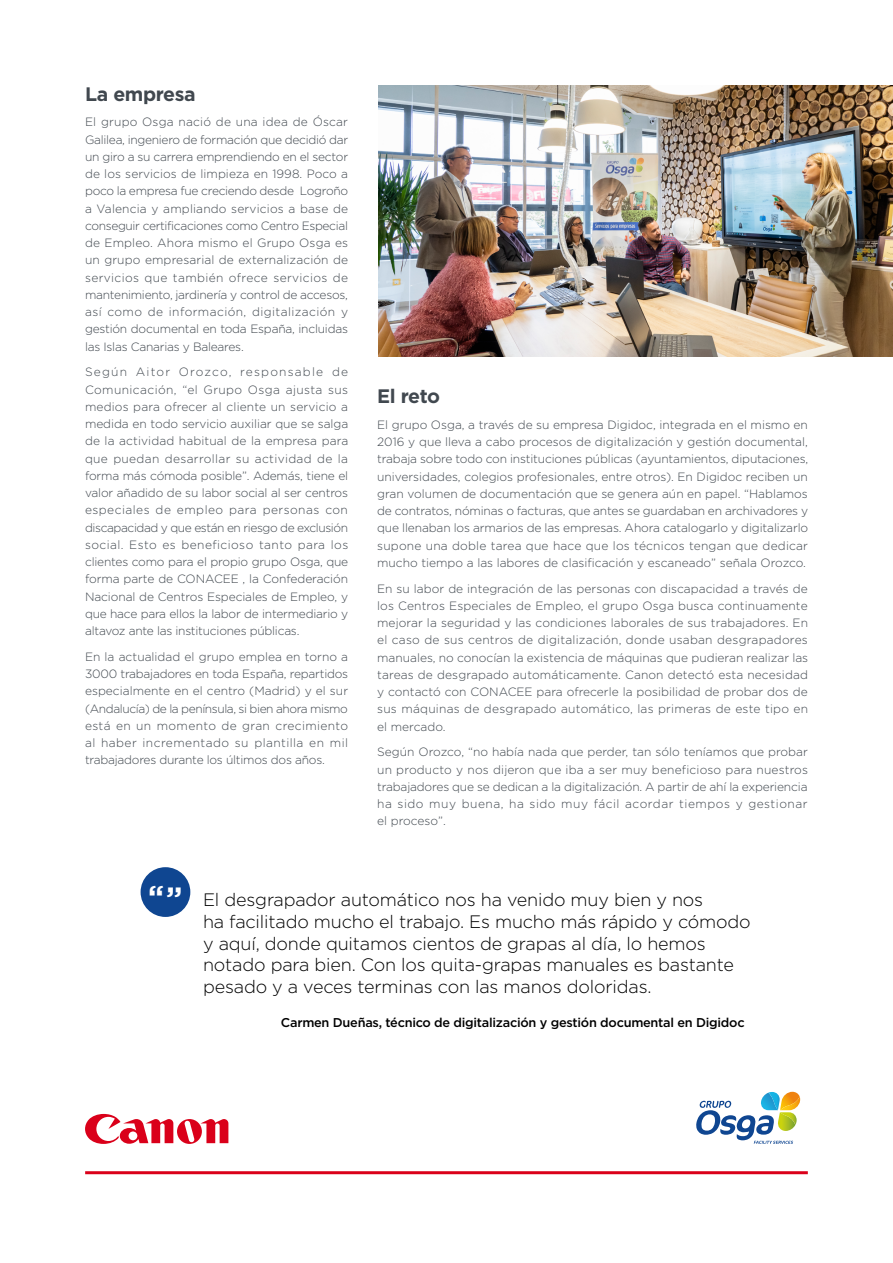
<style>
.page{position:relative;width:893px;height:1263px;background:#fff}
.page>*{position:absolute;margin:0;border:0;box-sizing:border-box;transform-origin:0 0}
.t1{font:700 30px "Gotham";color:#fff}
.t2{font:700 19.5px "Gotham";letter-spacing:-.02em;color:#41484f}
.t3{font:300 18px/21.6px "Gotham";letter-spacing:-.01em;color:#000}
.t4{font:500 12.75px "Gotham";letter-spacing:-.02em;color:#000}
.t5{font:300 12px/17.2px "Gotham";letter-spacing:-.005em;color:#41484f;text-align:justify}
</style>
<div class="page">
<img style="left:378px;top:85px;width:515px;height:271px">
<svg style="left:85px;top:1114px;width:143px;height:30px"></svg>
<hr style="left:85px;top:1171px;width:723px;height:3px;background:#da001a">
<div style="left:141px;top:867px;width:49px;height:50px;background:#0f4691;border-radius:50%"></div>
<svg style="left:696px;top:1092px;width:104px;height:52px"></svg>
<h2 class="t2" style="left:85px;top:81px;width:112px">La empresa</h2>
<p class="t5" style="left:85px;top:113px;width:265px">El grupo Osga nació de una idea de Óscar Galilea, ingeniero de formación que decidió dar un giro a su carrera emprendiendo en el sector de los servicios de limpieza en 1998. Poco a poco la empresa fue creciendo desde Logroño a Valencia y ampliando servicios a base de conseguir certificaciones como Centro Especial de Empleo. Ahora mismo el Grupo Osga es un grupo empresarial de externalización de servicios que también ofrece servicios de mantenimiento, jardinería y control de accesos, así como de información, digitalización y gestión documental en toda España, incluidas las Islas Canarias y Baleares.</p>
<p class="t5" style="left:85px;top:363px;width:265px">Según Aitor Orozco, responsable de Comunicación, “el Grupo Osga ajusta sus medios para ofrecer al cliente un servicio a medida en todo servicio auxiliar que se salga de la actividad habitual de la empresa para que puedan desarrollar su actividad de la forma más cómoda posible”. Además, tiene el valor añadido de su labor social al ser centros especiales de empleo para personas con discapacidad y que están en riesgo de exclusión social. Esto es beneficioso tanto para los clientes como para el propio grupo Osga, que forma parte de CONACEE , la Confederación Nacional de Centros Especiales de Empleo, y que hace para ellos la labor de intermediario y altavoz ante las instituciones públicas.</p>
<p class="t5" style="left:85px;top:648px;width:265px">En la actualidad el grupo emplea en torno a 3000 trabajadores en toda España, repartidos especialmente en el centro (Madrid) y el sur (Andalucía) de la península, si bien ahora mismo está en un momento de gran crecimiento al haber incrementado su plantilla en mil trabajadores durante los últimos dos años.</p>
<h2 class="t2" style="left:377px;top:383px;width:65px">El reto</h2>
<p class="t5" style="left:377px;top:416px;width:433px">El grupo Osga, a través de su empresa Digidoc, integrada en el mismo en 2016 y que lleva a cabo procesos de digitalización y gestión documental, trabaja sobre todo con instituciones públicas (ayuntamientos, diputaciones, universidades, colegios profesionales, entre otros). En Digidoc reciben un gran volumen de documentación que se genera aún en papel. “Hablamos de contratos, nóminas o facturas, que antes se guardaban en archivadores y que llenaban los armarios de las empresas. Ahora catalogarlo y digitalizarlo supone una doble tarea que hace que los técnicos tengan que dedicar mucho tiempo a las labores de clasificación y escaneado” señala Orozco.</p>
<p class="t5" style="left:377px;top:579px;width:433px">En su labor de integración de las personas con discapacidad a través de los Centros Especiales de Empleo, el grupo Osga busca continuamente mejorar la seguridad y las condiciones laborales de sus trabajadores. En el caso de sus centros de digitalización, donde usaban desgrapadores manuales, no conocían la existencia de máquinas que pudieran realizar las tareas de desgrapado automáticamente. Canon detectó esta necesidad y contactó con CONACEE para ofrecerle la posibilidad de probar dos de sus máquinas de desgrapado automático, las primeras de este tipo en el mercado.</p>
<p class="t5" style="left:377px;top:743px;width:432px">Según Orozco, “no había nada que perder, tan sólo teníamos que probar un producto y nos dijeron que iba a ser muy beneficioso para nuestros trabajadores que se dedican a la digitalización. A partir de ahí la experiencia ha sido muy buena, ha sido muy fácil acordar tiempos y gestionar el proceso”.</p>
<h1 class="t1" style="left:148px;top:876px;width:17px">‘‘</h1>
<h1 class="t1" style="left:183px;top:906px;width:18px;rotate:-180deg">‘‘</h1>
<p class="t3" style="left:203px;top:889px;width:549px">El desgrapador automático nos ha venido muy bien y nos<br>ha facilitado mucho el trabajo. Es mucho más rápido y cómodo y aquí, donde quitamos cientos de grapas al día, lo hemos notado para bien. Con los quita-grapas manuales es bastante pesado y a veces terminas con las manos doloridas.</p>
<p class="t4" style="left:281px;top:1014px;width:465px">Carmen Dueñas, técnico de digitalización y gestión documental en Digidoc</p>
</div>
